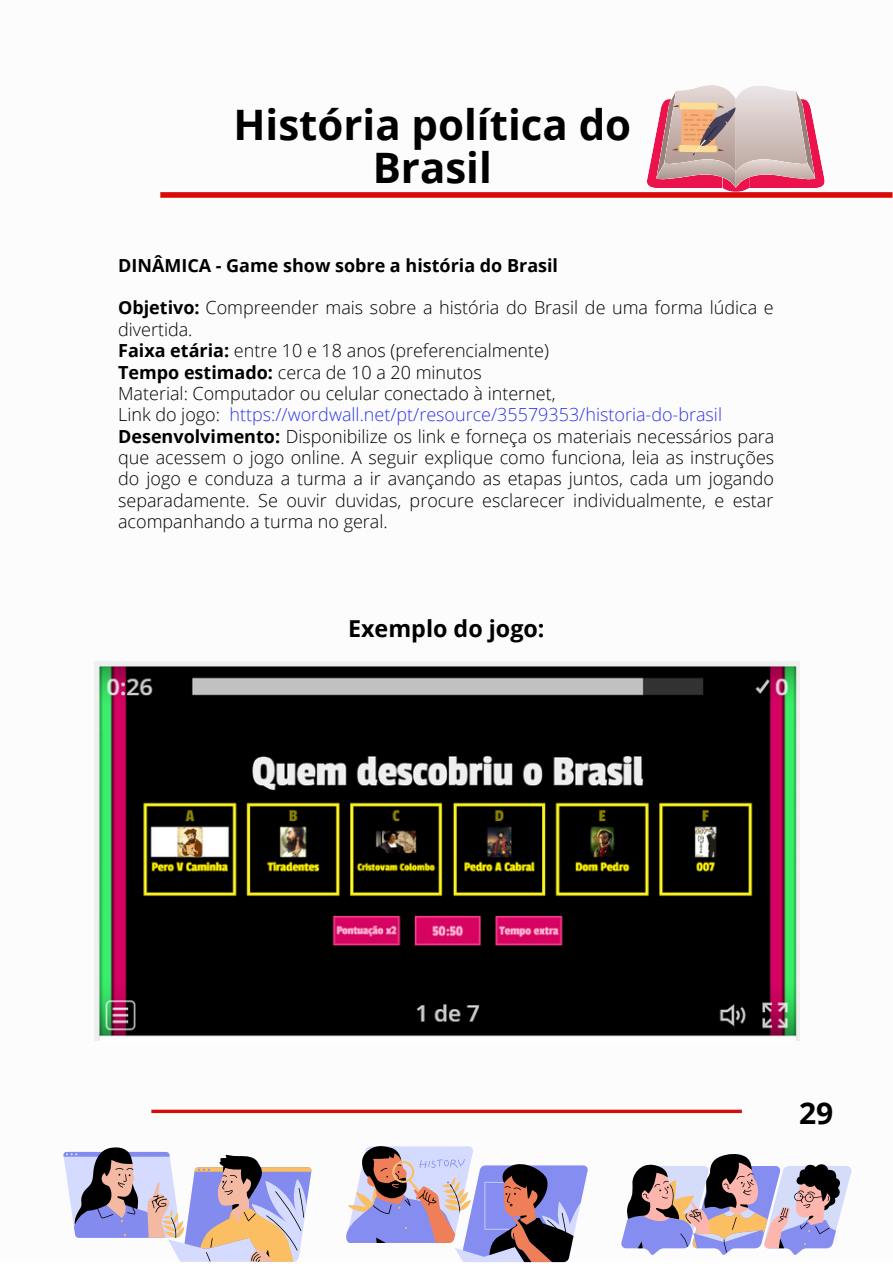
<style>
.page{position:relative;width:893px;height:1264px;background:#fff}
.page>*{position:absolute;margin:0;border:0;box-sizing:border-box;transform-origin:0 0}
.t1{font:700 42px/42.8px "Open Sans";color:#000;text-align:center}
.t2{font:700 30px "Open Sans";color:#000}
.t3{font:700 23.25px "Open Sans";color:#000}
.t4{font:300 18px/21.3px "Open Sans";color:#000}
.t5{font:300 18px "Open Sans";color:#2b38ea}
.t6{font:700 18px "Open Sans";color:#000}
.s1{font-weight:700}
.s2{color:#000}
</style>
<div class="page">
<div style="left:160px;top:192px;width:732px;height:6px;background:#d80a0a"></div>
<svg style="left:151px;top:1109px;width:590px;height:4px;background:#de3232"></svg>
<svg style="left:346px;top:1146px;width:242px;height:115px"></svg>
<svg style="left:621px;top:1154px;width:231px;height:100px"></svg>
<svg style="left:63px;top:1147px;width:248px;height:114px"></svg>
<svg style="left:647px;top:85px;width:177px;height:107px"></svg>
<img style="left:94px;top:661px;width:705px;height:379px">
<p class="t1" style="left:233px;top:102px;width:399px">História política do<br>Brasil</p>
<p class="t6" style="left:118px;top:252px;width:441px">DINÂMICA - Game show sobre a história do Brasil</p>
<p class="t4" style="left:118px;top:297px;width:657px"><span class="s1">Objetivo:</span> Compreender mais sobre a história do Brasil de uma forma lúdica e divertida.</p>
<p class="t4" style="left:118px;top:339px;width:432px"><span class="s1">Faixa etária:</span> entre 10 e 18 anos (preferencialmente)</p>
<p class="t4" style="left:118px;top:361px;width:365px"><span class="s1">Tempo estimado:</span> cerca de 10 a 20 minutos</p>
<p class="t4" style="left:118px;top:382px;width:439px">Material: Computador ou celular conectado à internet,</p>
<p class="t5" style="left:118px;top:402px;width:605px"><span class="s2">Link do jogo:</span> https://wordwall.net/pt/resource/35579353/historia-do-brasil</p>
<p class="t4" style="left:118px;top:425px;width:657px;text-align:justify"><span class="s1">Desenvolvimento:</span> Disponibilize os link e forneça os materiais necessários para que acessem o jogo online. A seguir explique como funciona, leia as instruções do jogo e conduza a turma a ir avançando as etapas juntos, cada um jogando separadamente. Se ouvir duvidas, procure esclarecer individualmente, e estar acompanhando a turma no geral.</p>
<p class="t3" style="left:348px;top:612px;width:198px">Exemplo do jogo:</p>
<p class="t2" style="left:799px;top:1091px;width:36px">29</p>
</div>
